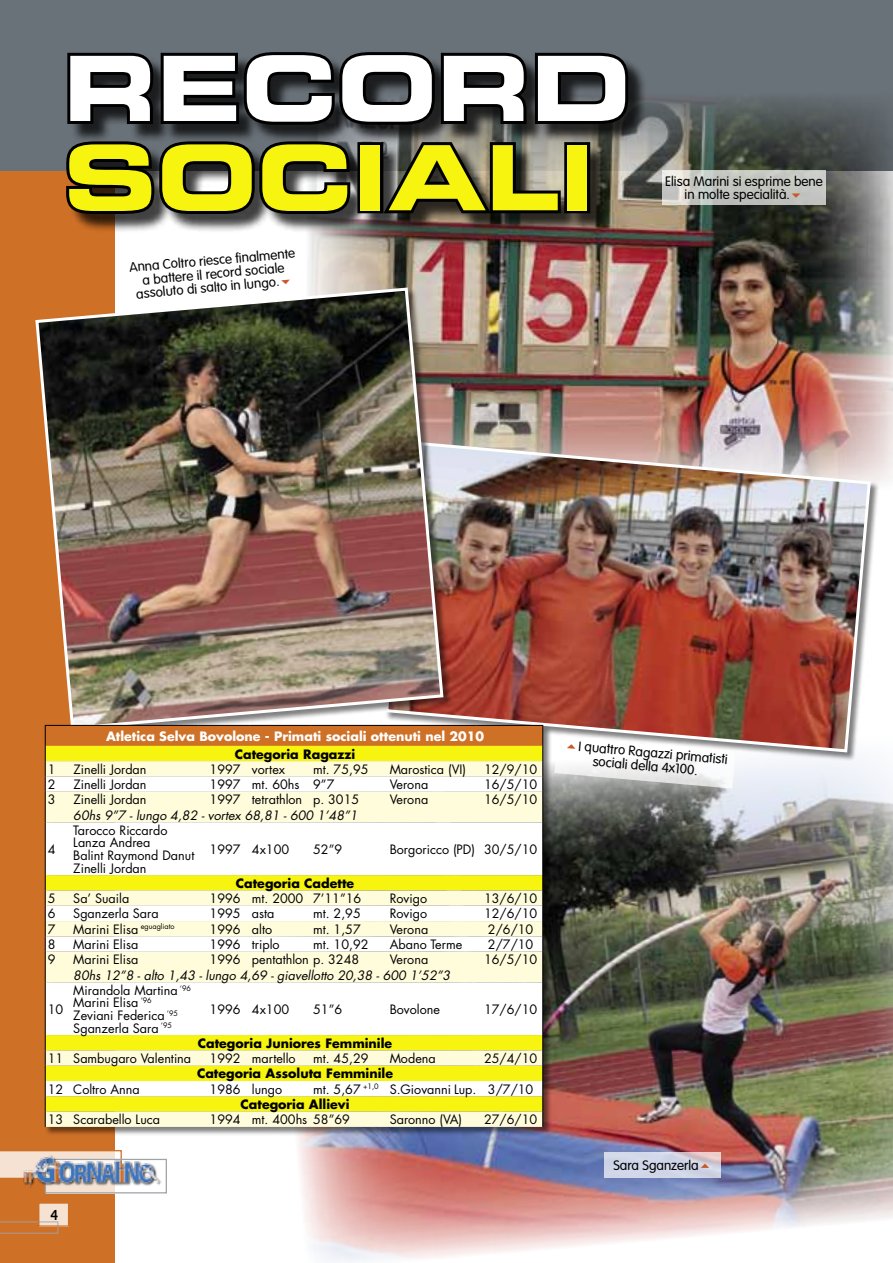
<style>
.page{position:relative;width:893px;height:1263px;background:#fff}
.page>*{position:absolute;margin:0;border:0;box-sizing:border-box;transform-origin:0 0}
.t1{font:90px "Eurostile Bold Extended Two";color:#f7f410}
.t2{font:90px "Eurostile Bold Extended Two";color:#fff}
.t3{font:500 15px "Folio";color:#000;scale:.9 1}
.t4{font:300 13.5px/13.5px "VAG Rounded";color:#000}
.t5{font:12.6px/12.6px "Futura";color:#000}
.t6{font:italic 12.6px "Futura";color:#000}
.t7{font:700 12.6px "Futura";color:#000}
.t8{font:700 12.6px "Futura";color:#fff}
.s1{font-weight:700}
</style>
<div class="page">
<img style="left:296px;top:760px;width:597px;height:502px">
<svg style="left:604px;top:1152px;width:117px;height:25px;background:#d1d3e3"></svg>
<div style="left:0;top:0;width:115px;height:1263px;background:#cf7027"></div>
<div style="left:0;top:0;width:893px;height:170px;background:#6a7279"></div>
<img style="left:308px;top:98px;width:585px;height:384px">
<svg style="left:662px;top:170px;width:163px;height:34px;background:#c8c9c4"></svg>
<img style="left:451px;top:439px;width:421px;height:315px">
<img style="left:35px;top:286px;width:410px;height:438px">
<div style="left:44px;top:724px;width:508px;height:411px;background:#000;opacity:.5"></div>
<div style="left:45px;top:725px;width:498px;height:21px;background:#cf7027"></div>
<div style="left:71px;top:746px;width:471px;height:15px;background:#f7f410"></div>
<svg style="left:46px;top:761px;width:496px;height:366px;background:#faf796"></svg>
<svg style="left:46px;top:776px;width:496px;height:320px"></svg>
<hr style="left:71px;top:725px;width:127px;height:1px;background:#000">
<hr style="left:198px;top:725px;width:51px;height:1px;background:#000">
<hr style="left:249px;top:725px;width:62px;height:1px;background:#000">
<hr style="left:311px;top:725px;width:76px;height:1px;background:#000">
<hr style="left:387px;top:725px;width:89px;height:1px;background:#000">
<hr style="left:476px;top:725px;width:67px;height:1px;background:#000">
<svg style="left:45px;top:725px;width:26px;height:97px"></svg>
<svg style="left:542px;top:726px;width:1px;height:96px"></svg>
<hr style="left:45px;top:822px;width:1px;height:53px;background:#000">
<hr style="left:542px;top:822px;width:1px;height:53px;background:#000">
<svg style="left:45px;top:875px;width:1px;height:107px"></svg>
<svg style="left:542px;top:875px;width:1px;height:107px"></svg>
<hr style="left:45px;top:982px;width:1px;height:53px;background:#000">
<hr style="left:542px;top:982px;width:1px;height:53px;background:#000">
<svg style="left:45px;top:1035px;width:1px;height:92px"></svg>
<svg style="left:542px;top:1035px;width:1px;height:92px"></svg>
<div style="left:69px;top:54px;width:578px;height:89px;background:#000;opacity:.75"></div>
<svg style="left:67px;top:52px;width:564px;height:76px;background:#222527"></svg>
<div style="left:68px;top:144px;width:541px;height:89px;background:#000;opacity:.75"></div>
<svg style="left:63px;top:138px;width:290px;height:79px;background:#403e3d"></svg>
<div style="left:357px;top:142px;width:26px;height:71px;border:6px solid #000"></div>
<svg style="left:380px;top:139px;width:184px;height:79px;background:#4b4942"></svg>
<div style="left:564px;top:142px;width:26px;height:71px;border:6px solid #000"></div>
<div style="left:39px;top:1203px;width:30px;height:23px;background:#f5e2d3"></div>
<svg style="left:0;top:1221px;width:59px;height:13px"></svg>
<div style="left:38px;top:1202px;width:31px;height:25px;border:1px solid #cf7027"></div>
<svg style="left:0;top:1151px;width:21px;height:27px"></svg>
<img style="left:21px;top:1150px;width:144px;height:44px">
<svg style="left:701px;top:1164px;width:8px;height:4px"></svg>
<svg style="left:554px;top:712px;width:183px;height:76px"></svg>
<svg style="left:792px;top:193px;width:8px;height:5px"></svg>
<h1 class="t2" style="left:64px;top:25px;width:568px">RECORD</h1>
<h1 class="t1" style="left:64px;top:115px;width:533px">SOCIALI</h1>
<p class="t4" style="left:129px;top:261px;width:168px;rotate:-5deg">Anna Coltro riesce fi nalmente</p>
<p class="t4" style="left:142px;top:273px;width:144px;rotate:-5deg">a battere il record sociale</p>
<p class="t4" style="left:136px;top:287px;width:145px;rotate:-5deg">assoluto di salto in lungo.</p>
<p class="t4" style="left:685px;top:174px;width:140px;text-indent:-19px">Elisa Marini si esprime bene in molte specialità.</p>
<p class="t8" style="left:106px;top:727px;width:379px">Atletica Selva Bovolone - Primati sociali ottenuti nel 2010</p>
<p class="t7" style="left:235px;top:745px;width:122px">Categoria Ragazzi</p>
<p class="t5" style="left:48px;top:762px;width:9px">1</p>
<p class="t5" style="left:73px;top:762px;width:75px">Zinelli Jordan</p>
<p class="t5" style="left:210px;top:762px;width:77px">1997 vortex</p>
<p class="t5" style="left:313px;top:762px;width:57px">mt. 75,95</p>
<p class="t5" style="left:390px;top:762px;width:78px">Marostica (VI)</p>
<p class="t5" style="left:484px;top:762px;width:55px">12/9/10</p>
<p class="t5" style="left:48px;top:778px;width:9px">2</p>
<p class="t5" style="left:73px;top:778px;width:75px">Zinelli Jordan</p>
<p class="t5" style="left:210px;top:778px;width:126px">1997 mt. 60hs 9”7</p>
<p class="t5" style="left:390px;top:778px;width:40px">Verona</p>
<p class="t5" style="left:484px;top:778px;width:55px">16/5/10</p>
<p class="t5" style="left:48px;top:793px;width:9px">3</p>
<p class="t5" style="left:73px;top:793px;width:75px">Zinelli Jordan</p>
<p class="t5" style="left:210px;top:793px;width:151px">1997 tetrathlon p. 3015</p>
<p class="t5" style="left:390px;top:793px;width:40px">Verona</p>
<p class="t5" style="left:484px;top:793px;width:55px">16/5/10</p>
<p class="t6" style="left:73px;top:806px;width:286px">60hs 9”7 - lungo 4,82 - vortex 68,81 - 600 1’48”1</p>
<p class="t5" style="left:48px;top:842px;width:9px">4</p>
<p class="t5" style="left:73px;top:824px;width:123px">Tarocco Riccardo<br>Lanza Andrea<br>Balint Raymond Danut<br>Zinelli Jordan</p>
<p class="t5" style="left:210px;top:842px;width:81px">1997 4x100</p>
<p class="t5" style="left:313px;top:842px;width:31px">52”9</p>
<p class="t5" style="left:390px;top:842px;width:149px">Borgoricco (PD) 30/5/10</p>
<p class="t7" style="left:236px;top:874px;width:120px">Categoria Cadette</p>
<p class="t5" style="left:48px;top:892px;width:9px">5</p>
<p class="t5" style="left:73px;top:892px;width:58px">Sa’ Suaila</p>
<p class="t5" style="left:210px;top:892px;width:153px">1996 mt. 2000 7’11”16</p>
<p class="t5" style="left:390px;top:892px;width:39px">Rovigo</p>
<p class="t5" style="left:484px;top:892px;width:55px">13/6/10</p>
<p class="t5" style="left:48px;top:907px;width:9px">6</p>
<p class="t5" style="left:73px;top:907px;width:87px">Sganzerla Sara</p>
<p class="t5" style="left:210px;top:907px;width:66px">1995 asta</p>
<p class="t5" style="left:313px;top:907px;width:49px">mt. 2,95</p>
<p class="t5" style="left:390px;top:907px;width:39px">Rovigo</p>
<p class="t5" style="left:484px;top:907px;width:55px">12/6/10</p>
<p class="t5" style="left:48px;top:922px;width:9px">7</p>
<p class="t5" style="left:73px;top:922px;width:103px">Marini Elisa <sup>eguagliato</sup></p>
<p class="t5" style="left:210px;top:922px;width:64px">1996 alto</p>
<p class="t5" style="left:313px;top:922px;width:49px">mt. 1,57</p>
<p class="t5" style="left:390px;top:922px;width:40px">Verona</p>
<p class="t5" style="left:488px;top:922px;width:47px">2/6/10</p>
<p class="t5" style="left:48px;top:938px;width:9px">8</p>
<p class="t5" style="left:73px;top:938px;width:67px">Marini Elisa</p>
<p class="t5" style="left:210px;top:938px;width:72px">1996 triplo</p>
<p class="t5" style="left:313px;top:938px;width:57px">mt. 10,92</p>
<p class="t5" style="left:390px;top:938px;width:74px">Abano Terme</p>
<p class="t5" style="left:488px;top:938px;width:47px">2/7/10</p>
<p class="t5" style="left:48px;top:953px;width:9px">9</p>
<p class="t5" style="left:73px;top:953px;width:67px">Marini Elisa</p>
<p class="t5" style="left:210px;top:953px;width:151px">1996 pentathlon p. 3248</p>
<p class="t5" style="left:390px;top:953px;width:40px">Verona</p>
<p class="t5" style="left:484px;top:953px;width:55px">16/5/10</p>
<p class="t6" style="left:73px;top:966px;width:378px">80hs 12”8 - alto 1,43 - lungo 4,69 - giavellotto 20,38 - 600 1’52”3</p>
<p class="t5" style="left:48px;top:1002px;width:17px">10</p>
<p class="t5" style="left:73px;top:983px;width:119px">Mirandola Martina <sup>‘96<br></sup>Marini Elisa <sup>‘96<br></sup>Zeviani Federica <sup>‘95<br></sup>Sganzerla Sara <sup>‘95</sup></p>
<p class="t5" style="left:210px;top:1002px;width:81px">1996 4x100</p>
<p class="t5" style="left:313px;top:1002px;width:31px">51”6</p>
<p class="t5" style="left:390px;top:1002px;width:52px">Bovolone</p>
<p class="t5" style="left:484px;top:1002px;width:55px">17/6/10</p>
<p class="t7" style="left:198px;top:1034px;width:196px">Categoria Juniores Femminile</p>
<p class="t5" style="left:48px;top:1052px;width:145px">11 Sambugaro Valentina</p>
<p class="t5" style="left:210px;top:1052px;width:88px">1992 martello</p>
<p class="t5" style="left:313px;top:1052px;width:57px">mt. 45,29</p>
<p class="t5" style="left:390px;top:1052px;width:48px">Modena</p>
<p class="t5" style="left:484px;top:1052px;width:55px">25/4/10</p>
<p class="t7" style="left:197px;top:1065px;width:197px">Categoria Assoluta Femminile</p>
<p class="t5" style="left:48px;top:1082px;width:94px">12 Coltro Anna</p>
<p class="t5" style="left:210px;top:1082px;width:74px">1986 lungo</p>
<p class="t5" style="left:241px;top:1081px;width:294px;line-height:15.5px;text-indent:73px">mt. 5,67 <sup>+1,0</sup> S.Giovanni Lup. 3/7/10<br><span class="s1">Categoria Allievi</span></p>
<p class="t5" style="left:48px;top:1113px;width:114px">13 Scarabello Luca</p>
<p class="t5" style="left:210px;top:1113px;width:142px">1994 mt. 400hs 58”69</p>
<p class="t5" style="left:390px;top:1113px;width:74px">Saronno (VA)</p>
<p class="t5" style="left:484px;top:1113px;width:55px">27/6/10</p>
<p class="t3" style="left:51px;top:1205px;width:10px">4</p>
<p class="t4" style="left:594px;top:741px;width:136px;text-indent:-15px;rotate:5deg">I quattro Ragazzi primatisti sociali della 4x100.</p>
<p class="t4" style="left:613px;top:1158px;width:87px">Sara Sganzerla</p>
</div>
